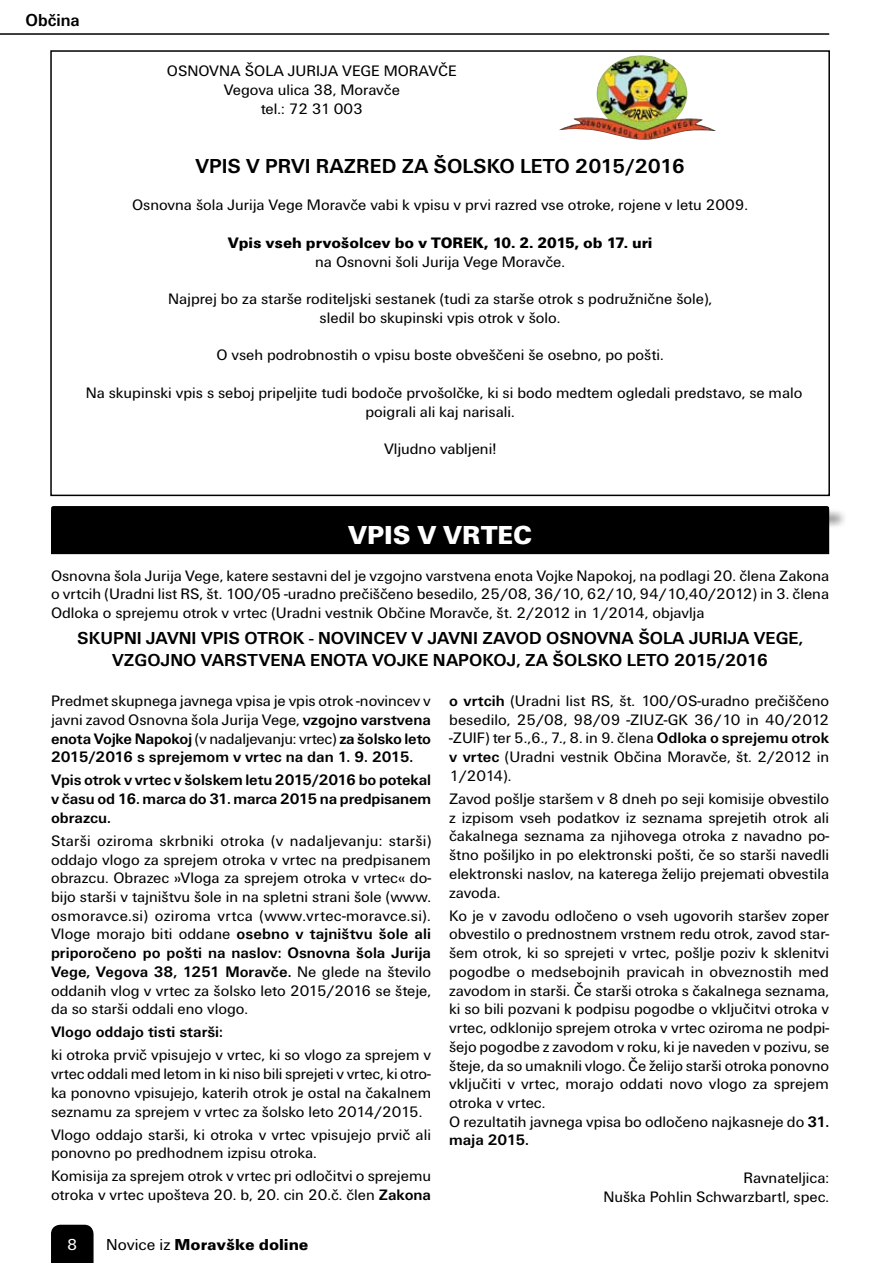
<style>
.page{position:relative;width:893px;height:1263px;background:#fff}
.page>*{position:absolute;margin:0;border:0;box-sizing:border-box;transform-origin:0 0}
.t1{font:27px "Unitus TEE Blac";color:#fff}
.t2{font:700 21px "Unitus TEE";color:#000}
.t3{font:700 18px/21.6px "Unitus TEE";color:#000;text-align:center}
.t4{font:700 18px "Unitus TEE";color:#000;scale:.95 1}
.t5{font:16.5px "Unitus TEE Blac";color:#000}
.t6{font:16.5px "Unitus TEE";color:#fff}
.t7{font:15.75px/18.8px "Unitus TEE";color:#000;text-align:justify}
.t8{font:700 15.75px/18.8px "Unitus TEE";letter-spacing:-.01em;color:#000;text-align:justify}
.t9{font:15.75px "Unitus TEE Blac";color:#000}
.s1{font-weight:700}
.s2{font-family:"Unitus TEE"}
</style>
<div class="page">
<div style="left:53px;top:508px;width:794px;height:21px;background:#000;opacity:.75"></div>
<hr style="left:53px;top:506px;width:774px;height:4px;background:#000">
<div style="left:50px;top:50px;width:780px;height:446px;border:2px solid #000"></div>
<img style="left:559px;top:55px;width:157px;height:85px">
<div style="left:52px;top:510px;width:777px;height:44px;background:#000"></div>
<div style="left:51px;top:1225px;width:43px;height:38px;background:#000"></div>
<hr style="left:0;top:33px;width:829px;height:2px;background:#000">
<p class="t4" style="left:26px;top:10px;width:59px">Občina</p>
<p class="t7" style="left:167px;top:62px;width:291px;text-align:center">OSNOVNA ŠOLA JURIJA VEGE MORAVČE<br>Vegova ulica 38, Moravče<br>tel.: 72 31 003</p>
<h2 class="t2" style="left:195px;top:154px;width:491px">VPIS V PRVI RAZRED ZA ŠOLSKO LETO 2015/2016</h2>
<p class="t7" style="left:132px;top:196px;width:617px">Osnovna šola Jurija Vege Moravče vabi k vpisu v prvi razred vse otroke, rojene v letu 2009.</p>
<p class="t9" style="left:228px;top:234px;width:426px">Vpis vseh prvošolcev bo v TOREK, 10. 2. 2015, ob 17. uri</p>
<p class="t7" style="left:315px;top:252px;width:251px">na Osnovni šoli Jurija Vege Moravče.</p>
<p class="t7" style="left:168px;top:290px;width:546px;text-align:center">Najprej bo za starše roditeljski sestanek (tudi za starše otrok s podružnične šole), sledil bo skupinski vpis otrok v šolo.</p>
<p class="t7" style="left:216px;top:346px;width:449px">O vseh podrobnostih o vpisu boste obveščeni še osebno, po pošti.</p>
<p class="t7" style="left:86px;top:383px;width:718px;text-align:center">Na skupinski vpis s seboj pripeljite tudi bodoče prvošolčke, ki si bodo medtem ogledali predstavo, se malo poigrali ali kaj narisali.</p>
<p class="t7" style="left:384px;top:440px;width:114px">Vljudno vabljeni!</p>
<h1 class="t1" style="left:348px;top:519px;width:185px">VPIS V VRTEC</h1>
<p class="t7" style="left:51px;top:566px;width:780px">Osnovna šola Jurija Vege, katere sestavni del je vzgojno varstvena enota Vojke Napokoj, na podlagi 20. člena Zakona o vrtcih (Uradni list RS, št. 100/05 -uradno prečiščeno besedilo, 25/08, 36/10, 62/10, 94/10,40/2012) in 3. člena Odloka o sprejemu otrok v vrtec (Uradni vestnik Občine Moravče, št. 2/2012 in 1/2014, objavlja</p>
<p class="t3" style="left:77px;top:627px;width:727px">SKUPNI JAVNI VPIS OTROK - NOVINCEV V JAVNI ZAVOD OSNOVNA ŠOLA JURIJA VEGE,<br>VZGOJNO VARSTVENA ENOTA VOJKE NAPOKOJ, ZA ŠOLSKO LETO 2015/2016</p>
<p class="t7" style="left:51px;top:692px;width:382px">Predmet skupnega javnega vpisa je vpis otrok -novincev v javni zavod Osnovna šola Jurija Vege, <span class="s1">vzgojno varstvena enota Vojke Napokoj</span> (v nadaljevanju: vrtec) <span class="s1">za šolsko leto 2015/2016 s sprejemom v vrtec na dan 1. 9. 2015.</span></p>
<p class="t8" style="left:51px;top:771px;width:382px">Vpis otrok v vrtec v šolskem letu 2015/2016 bo potekal v času od 16. marca do 31. marca 2015 na predpisanem obrazcu.</p>
<p class="t7" style="left:51px;top:831px;width:382px">Starši oziroma skrbniki otroka (v nadaljevanju: starši) oddajo vlogo za sprejem otroka v vrtec na predpisanem obrazcu. Obrazec »Vloga za sprejem otroka v vrtec« do&shy;bijo starši v tajništvu šole in na spletni strani šole (www. osmoravce.si) oziroma vrtca (www.vrtec-moravce.si).<br>Vloge morajo biti oddane <span class="s1">osebno v tajništvu šole ali priporočeno po pošti na naslov: Osnovna šola Jurija Vege, Vegova 38, 1251 Moravče.</span> Ne glede na število oddanih vlog v vrtec za šolsko leto 2015/2016 se šteje, da so starši oddali eno vlogo.</p>
<p class="t8" style="left:51px;top:1023px;width:174px">Vlogo oddajo tisti starši:</p>
<p class="t7" style="left:51px;top:1046px;width:382px">ki otroka prvič vpisujejo v vrtec, ki so vlogo za sprejem v vrtec oddali med letom in ki niso bili sprejeti v vrtec, ki otro&shy;ka ponovno vpisujejo, katerih otrok je ostal na čakalnem seznamu za sprejem v vrtec za šolsko leto 2014/2015.</p>
<p class="t7" style="left:51px;top:1125px;width:382px">Vlogo oddajo starši, ki otroka v vrtec vpisujejo prvič ali ponovno po predhodnem izpisu otroka.</p>
<p class="t7" style="left:51px;top:1167px;width:382px">Komisija za sprejem otrok v vrtec pri odločitvi o sprejemu otroka v vrtec upošteva 20. b, 20. cin 20.č. člen <span class="s1">Zakona</span></p>
<p class="t7" style="left:449px;top:691px;width:382px"><span class="s1">o vrtcih</span> (Uradni list RS, št. 100/OS-uradno prečiščeno besedilo, 25/08, 98/09 -ZIUZ-GK 36/10 in 40/2012 -ZUIF) ter 5.,6., 7., 8. in 9. člena <span class="s1">Odloka o sprejemu otrok v vrtec</span> (Uradni vestnik Občina Moravče, št. 2/2012 in 1/2014).</p>
<p class="t7" style="left:449px;top:789px;width:382px">Zavod pošlje staršem v 8 dneh po seji komisije obvestilo z izpisom vseh podatkov iz seznama sprejetih otrok ali čakalnega seznama za njihovega otroka z navadno po&shy;štno pošiljko in po elektronski pošti, če so starši navedli elektronski naslov, na katerega želijo prejemati obvestila zavoda.</p>
<p class="t7" style="left:449px;top:906px;width:382px;text-align:left">Ko je v zavodu odločeno o vseh ugovorih staršev zoper obvestilo o prednostnem vrstnem redu otrok, zavod star&shy;šem otrok, ki so sprejeti v vrtec, pošlje poziv k sklenitvi pogodbe o medsebojnih pravicah in obveznostih med zavodom in starši. Če starši otroka s čakalnega seznama, ki so bili pozvani k podpisu pogodbe o vključitvi otroka v vrtec, odklonijo sprejem otroka v vrtec oziroma ne podpi&shy;šejo pogodbe z zavodom v roku, ki je naveden v pozivu, se šteje, da so umaknili vlogo. Če želijo starši otroka ponovno vključiti v vrtec, morajo oddati novo vlogo za sprejem otroka v vrtec.<br>O rezultatih javnega vpisa bo odločeno najkasneje do <span class="s1">31. maja 2015.</span></p>
<p class="t7" style="left:603px;top:1168px;width:227px;text-align:right">Ravnateljica:<br>Nuška Pohlin Schwarzbartl, spec.</p>
<p class="t6" style="left:67px;top:1235px;width:12px">8</p>
<p class="t5" style="left:106px;top:1235px;width:204px"><span class="s2">Novice iz</span> Moravške doline</p>
</div>
